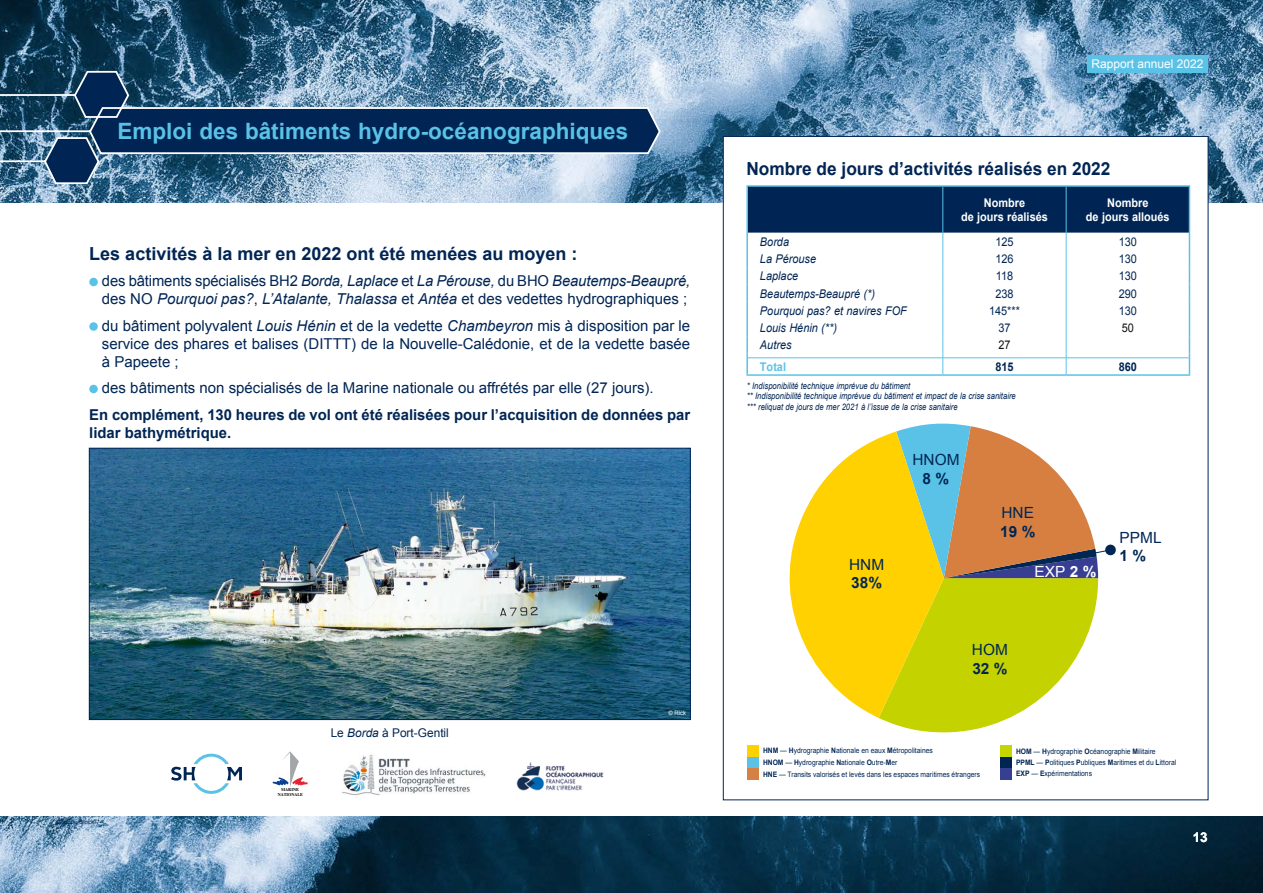
<style>
.page{position:relative;width:1263px;height:893px;background:#fff}
.page>*{position:absolute;margin:0;border:0;box-sizing:border-box;transform-origin:0 0}
.t1{font:700 22.5px "Arial";color:#5bc2e7}
.t2{font:700 18px "Arial";color:#002554}
.t3{font:700 18px "Arial";color:#002554;scale:.96 1}
.t4{font:15.45px "Arial";letter-spacing:.005em;color:#002654}
.t5{font:700 15.45px "Arial";color:#002654}
.t6{font:15.45px "Arial";color:#fff}
.t7{font:15px/18px "Arial";color:#002554;text-align:justify}
.t8{font:italic 15px/18px "Arial";letter-spacing:-.005em;color:#002554}
.t9{font:700 15px/18px "Arial";color:#002554}
.t10{font:700 13.5px "Arial";color:#fff}
.t11{font:italic 12px "Arial";color:#002554;scale:.91 1}
.t12{font:700 12px/14.4px "Arial";color:#fff;text-align:center;scale:.91 1}
.t13{font:12px "Arial";color:#002554;scale:.91 1}
.t14{font:12px "Arial";color:#002554}
.t15{font:12px "Arial";color:#fff}
.t16{font:700 12px "Arial";color:#002554;scale:.91 1}
.t17{font:700 12px "Arial";color:#5bc2e7;scale:.91 1}
.t18{font:12px "Arial";color:#121211;scale:.91 1}
.t19{font:italic 9px/10.8px "Arial";color:#002554;scale:.85 1}
.t20{font:7.5px/11.6px "Arial";color:#002554;scale:.9 1}
.t21{font:6px "Arial";color:#002554}
.t22{font:6px "Arial";color:#fff}
.t23{font:700 4.35px/4.3px "Times";color:#000;text-align:center}
.s1{font-style:normal}
.s2{font-style:italic}
.s3{font-weight:700}
</style>
<div class="page">
<img style="left:0;top:0;width:1263px;height:893px">
<div style="left:0;top:204px;width:1263px;height:612px;background:#fff"></div>
<div style="left:89px;top:278px;width:9px;height:8px;background:#5bc2e7;border-radius:50%"></div>
<div style="left:89px;top:322px;width:9px;height:9px;background:#5bc2e7;border-radius:50%"></div>
<div style="left:89px;top:385px;width:9px;height:8px;background:#5bc2e7;border-radius:50%"></div>
<svg style="left:0;top:70px;width:662px;height:115px;background:#4d7090"></svg>
<img style="left:342px;top:755px;width:144px;height:41px">
<svg style="left:273px;top:751px;width:35px;height:36px"></svg>
<svg style="left:171px;top:754px;width:71px;height:40px"></svg>
<img style="left:516px;top:762px;width:88px;height:29px">
<div style="left:723px;top:136px;width:485px;height:664px;background:#fff;border:1px solid #002554"></div>
<hr style="left:746px;top:185px;width:197px;height:2px;background:#5bc2e7">
<hr style="left:943px;top:185px;width:123px;height:2px;background:#5bc2e7">
<hr style="left:1066px;top:185px;width:124px;height:2px;background:#5bc2e7">
<svg style="left:746px;top:186px;width:444px;height:188px"></svg>
<hr style="left:746px;top:374px;width:197px;height:2px;background:#5bc2e7">
<hr style="left:943px;top:374px;width:123px;height:2px;background:#5bc2e7">
<hr style="left:1066px;top:374px;width:124px;height:2px;background:#5bc2e7">
<svg style="left:790px;top:424px;width:326px;height:308px"></svg>
<div style="left:747px;top:757px;width:12px;height:11px;background:#5bc2e7"></div>
<div style="left:747px;top:745px;width:12px;height:12px;background:#ffd100"></div>
<div style="left:747px;top:768px;width:12px;height:11px;background:#d58044"></div>
<div style="left:1000px;top:757px;width:12px;height:11px;background:#002554"></div>
<div style="left:1000px;top:745px;width:12px;height:12px;background:#c4d600"></div>
<div style="left:1000px;top:768px;width:12px;height:11px;background:#373f93"></div>
<img style="left:91px;top:450px;width:598px;height:268px">
<div style="left:89px;top:448px;width:602px;height:272px;border:1px solid #002554"></div>
<div style="left:1087px;top:55px;width:121px;height:18px;background:#5bc2e7"></div>
<h1 class="t1" style="left:118px;top:116px;width:512px">Emploi des bâtiments hydro-océanographiques</h1>
<h2 class="t2" style="left:89px;top:242px;width:490px">Les activités à la mer en 2022 ont été menées au moyen :</h2>
<h3 class="t8" style="left:102px;top:272px;width:590px"><span class="s1">des bâtiments spécialisés BH2</span> Borda, Laplace <span class="s1">et</span> La Pérouse, <span class="s1">du BHO</span> Beautemps-Beaupré, <span class="s1">des NO</span> Pourquoi pas?<span class="s1">,</span> L’Atalante, Thalassa <span class="s1">et</span> Antéa <span class="s1">et des vedettes hydrographiques ;</span></h3>
<h3 class="t7" style="left:102px;top:317px;width:590px">du bâtiment polyvalent <span class="s2">Louis Hénin</span> et de la vedette <span class="s2">Chambeyron</span> mis à disposition par le service des phares et balises (DITTT) de la Nouvelle-Calédonie, et de la vedette basée à Papeete ;</h3>
<h3 class="t7" style="left:102px;top:379px;width:553px">des bâtiments non spécialisés de la Marine nationale ou affrétés par elle (27 jours).</h3>
<h3 class="t9" style="left:89px;top:406px;width:602px">En complément, 130 heures de vol ont été réalisées pour l’acquisition de données par lidar bathymétrique.</h3>
<p class="t21" style="left:56px;top:818px;width:40px">©Adobe Stock</p>
<p class="t23" style="left:278px;top:788px;width:27px">MARINE<br>NATIONALE</p>
<h3 class="t14" style="left:331px;top:725px;width:120px">Le <span class="s2">Borda</span> à Port-Gentil</h3>
<p class="t22" style="left:668px;top:709px;width:19px">© Rick</p>
<h3 class="t15" style="left:1091px;top:56px;width:114px">Rapport annuel 2022</h3>
<h2 class="t3" style="left:746px;top:157px;width:381px">Nombre de jours d’activités réalisés en 2022</h2>
<h3 class="t12" style="left:961px;top:196px;width:97px">Nombre<br>de jours réalisés</h3>
<h3 class="t12" style="left:1086px;top:196px;width:94px">Nombre<br>de jours alloués</h3>
<h3 class="t11" style="left:760px;top:234px;width:34px">Borda</h3>
<h3 class="t13" style="left:995px;top:234px;width:22px">125</h3>
<h3 class="t13" style="left:1119px;top:234px;width:22px">130</h3>
<h3 class="t11" style="left:760px;top:251px;width:63px">La Pérouse</h3>
<h3 class="t13" style="left:995px;top:251px;width:22px">126</h3>
<h3 class="t13" style="left:1119px;top:251px;width:22px">130</h3>
<h3 class="t11" style="left:760px;top:268px;width:44px">Laplace</h3>
<h3 class="t13" style="left:996px;top:268px;width:21px">118</h3>
<h3 class="t13" style="left:1119px;top:268px;width:22px">130</h3>
<h3 class="t11" style="left:760px;top:286px;width:128px">Beautemps-Beaupré (*)</h3>
<h3 class="t13" style="left:995px;top:285px;width:22px">238</h3>
<h3 class="t13" style="left:1119px;top:285px;width:22px">290</h3>
<h3 class="t11" style="left:760px;top:303px;width:163px">Pourquoi pas? et navires FOF</h3>
<h3 class="t13" style="left:989px;top:303px;width:36px">145***</h3>
<h3 class="t13" style="left:1119px;top:303px;width:22px">130</h3>
<h3 class="t11" style="left:760px;top:320px;width:86px">Louis Hénin (**)</h3>
<h3 class="t13" style="left:998px;top:320px;width:15px">37</h3>
<h3 class="t18" style="left:1122px;top:320px;width:15px">50</h3>
<h3 class="t11" style="left:760px;top:337px;width:36px">Autres</h3>
<h3 class="t18" style="left:998px;top:337px;width:15px">27</h3>
<h3 class="t17" style="left:760px;top:359px;width:30px">Total</h3>
<h3 class="t16" style="left:995px;top:359px;width:22px">815</h3>
<h3 class="t16" style="left:1119px;top:359px;width:22px">860</h3>
<p class="t19" style="left:747px;top:380px;width:318px">* Indisponibilité technique imprévue du bâtiment<br>** Indisponibilité technique imprévue du bâtiment et impact de la crise sanitaire *** reliquat de jours de mer 2021 à l’issue de la crise sanitaire</p>
<h3 class="t4" style="left:849px;top:554px;width:37px">HNM</h3>
<h3 class="t5" style="left:851px;top:573px;width:32px">38%</h3>
<h3 class="t4" style="left:912px;top:450px;width:49px">HNOM</h3>
<h3 class="t5" style="left:923px;top:468px;width:28px">8 %</h3>
<h3 class="t4" style="left:1001px;top:503px;width:34px">HNE</h3>
<h3 class="t5" style="left:1000px;top:521px;width:37px">19 %</h3>
<h3 class="t6" style="left:1034px;top:561px;width:64px">EXP <span class="s3">2 %</span></h3>
<h3 class="t4" style="left:1119px;top:527px;width:44px">PPML</h3>
<h3 class="t5" style="left:1119px;top:546px;width:28px">1 %</h3>
<h3 class="t4" style="left:972px;top:640px;width:38px">HOM</h3>
<h3 class="t5" style="left:972px;top:658px;width:37px">32 %</h3>
<p class="t20" style="left:763px;top:745px;width:243px"><span class="s3">HNM</span> — <span class="s3">H</span>ydrographie <span class="s3">N</span>ationale en eaux <span class="s3">M</span>étropolitaines<br><span class="s3">HNOM</span> — <span class="s3">H</span>ydrographie <span class="s3">N</span>ationale <span class="s3">O</span>utre-<span class="s3">M</span>er<br><span class="s3">HNE</span> — Transits valorisés et levés dans les espaces maritimes étrangers</p>
<p class="t20" style="left:1016px;top:745px;width:179px"><span class="s3">HOM</span> — <span class="s3">H</span>ydrographie <span class="s3">O</span>céanographie <span class="s3">M</span>ilitaire<br><span class="s3">PPML</span> — <span class="s3">P</span>olitiques <span class="s3">P</span>ubliques <span class="s3">M</span>aritimes et du <span class="s3">L</span>ittoral<br><span class="s3">EXP</span> — <span class="s3">E</span>xpérimentations</p>
<h3 class="t10" style="left:1193px;top:828px;width:17px">13</h3>
</div>
